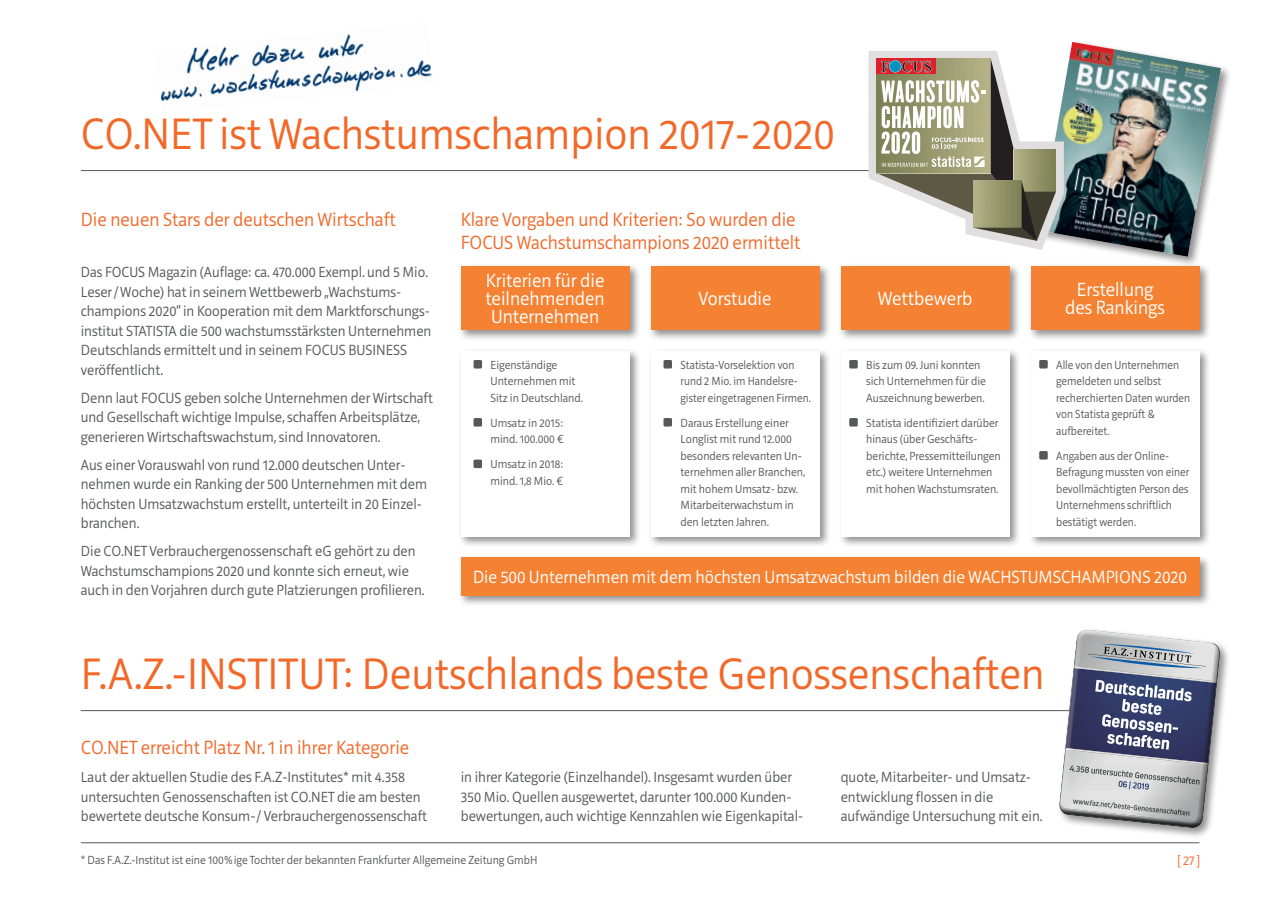
<style>
.page{position:relative;width:1276px;height:919px;background:#fff}
.page>*{position:absolute;margin:0;border:0;box-sizing:border-box;transform-origin:0 0}
.t1{font:300 45px "Riga";color:#f26828}
.t2{font:300 19.5px/22.5px "Riga";color:#f26828}
.t3{font:300 19.5px/18px "Riga";color:#fff;text-align:center}
.t4{font:300 18px "Riga";color:#fff}
.t5{font:300 15px/19.5px "Riga";color:#57585a}
.t6{font:300 13.5px "Riga";color:#f26828}
.t7{font:300 12px/16.5px "Riga";color:#57585a}
</style>
<div class="page">
<hr style="left:81px;top:842px;width:1118px;height:1px;background:#57585a">
<hr style="left:81px;top:170px;width:1118px;height:1px;background:#57585a">
<div style="left:1037px;top:40px;width:195px;height:228px;background:#231f20;opacity:.5"></div>
<hr style="left:81px;top:710px;width:1118px;height:1px;background:#57585a">
<div style="left:1057px;top:627px;width:174px;height:212px;background:#231f20;opacity:.5"></div>
<svg style="left:1058px;top:628px;width:163px;height:201px;background:#9c9fad"></svg>
<div style="left:458px;top:348px;width:183px;height:199px;background:#231f20;opacity:.5"></div>
<div style="left:461px;top:351px;width:168px;height:185px;background:#fff"></div>
<div style="left:473px;top:360px;width:9px;height:8px;background:#57585a;border-radius:2px"></div>
<div style="left:473px;top:418px;width:9px;height:8px;background:#57585a;border-radius:2px"></div>
<div style="left:473px;top:459px;width:9px;height:9px;background:#57585a;border-radius:2px"></div>
<div style="left:838px;top:348px;width:183px;height:199px;background:#231f20;opacity:.5"></div>
<div style="left:840px;top:351px;width:169px;height:185px;background:#fff"></div>
<div style="left:849px;top:360px;width:8px;height:8px;background:#57585a;border-radius:2px"></div>
<div style="left:849px;top:418px;width:8px;height:8px;background:#57585a;border-radius:2px"></div>
<div style="left:1028px;top:348px;width:183px;height:199px;background:#231f20;opacity:.5"></div>
<div style="left:1030px;top:351px;width:169px;height:185px;background:#fff"></div>
<div style="left:1039px;top:360px;width:8px;height:8px;background:#57585a;border-radius:2px"></div>
<div style="left:1039px;top:451px;width:8px;height:8px;background:#57585a;border-radius:2px"></div>
<div style="left:648px;top:348px;width:183px;height:199px;background:#231f20;opacity:.5"></div>
<div style="left:651px;top:351px;width:168px;height:185px;background:#fff"></div>
<div style="left:663px;top:360px;width:9px;height:8px;background:#57585a;border-radius:2px"></div>
<div style="left:663px;top:418px;width:9px;height:8px;background:#57585a;border-radius:2px"></div>
<div style="left:458px;top:555px;width:753px;height:52px;background:#231f20;opacity:.5"></div>
<div style="left:461px;top:557px;width:738px;height:38px;background:#f48232"></div>
<div style="left:648px;top:263px;width:183px;height:78px;background:#231f20;opacity:.5"></div>
<div style="left:651px;top:266px;width:168px;height:64px;background:#f48232"></div>
<div style="left:838px;top:263px;width:183px;height:78px;background:#231f20;opacity:.5"></div>
<div style="left:840px;top:266px;width:169px;height:64px;background:#f48232"></div>
<div style="left:1028px;top:263px;width:183px;height:78px;background:#231f20;opacity:.5"></div>
<div style="left:1030px;top:266px;width:169px;height:64px;background:#f48232"></div>
<img style="left:868px;top:42px;width:353px;height:215px">
<div style="left:458px;top:263px;width:183px;height:78px;background:#231f20;opacity:.5"></div>
<div style="left:461px;top:266px;width:168px;height:64px;background:#f48232"></div>
<img style="left:160px;top:34px;width:272px;height:67px">
<h1 class="t1" style="left:81px;top:110px;width:755px">CO.NET ist Wachstumschampion 2017-2020</h1>
<h2 class="t2" style="left:81px;top:209px;width:316px">Die neuen Stars der deutschen Wirtschaft</h2>
<p class="t5" style="left:81px;top:263px;width:352px">Das FOCUS Magazin (Auflage: ca. 470.000 Exempl. und 5 Mio.<br>Leser/ Woche) hat in seinem Wettbewerb „Wachstums&shy;champions 2020“ in Kooperation mit dem Marktforschungs&shy;institut STATISTA die 500 wachstumsstärksten Unternehmen Deutschlands ermittelt und in seinem FOCUS BUSINESS veröffentlicht.</p>
<p class="t5" style="left:81px;top:388px;width:353px">Denn laut FOCUS geben solche Unternehmen der Wirtschaft und Gesellschaft wichtige Impulse, schaffen Arbeitsplätze, generieren Wirtschaftswachstum, sind Innovatoren.</p>
<p class="t5" style="left:81px;top:455px;width:348px">Aus einer Vorauswahl von rund 12.000 deutschen Unter&shy;nehmen wurde ein Ranking der 500 Unternehmen mit dem höchsten Umsatzwachstum erstellt, unterteilt in 20 Einzel&shy;branchen.</p>
<p class="t5" style="left:81px;top:542px;width:345px">Die CO.NET Verbrauchergenossenschaft eG gehört zu den<br>Wachstumschampions 2020 und konnte sich erneut, wie auch in den Vorjahren durch gute Platzierungen profilieren.</p>
<h2 class="t2" style="left:461px;top:209px;width:341px">Klare Vorgaben und Kriterien: So wurden die<br>FOCUS Wachstumschampions 2020 ermittelt</h2>
<h2 class="t3" style="left:485px;top:272px;width:121px;text-align:justify">Kriterien für die teilnehmenden Unternehmen</h2>
<p class="t7" style="left:490px;top:356px;width:94px">Eigenständige<br>Unternehmen mit<br>Sitz in Deutschland.</p>
<p class="t7" style="left:490px;top:414px;width:75px">Umsatz in 2015: mind. 100.000 €</p>
<p class="t7" style="left:490px;top:456px;width:74px">Umsatz in 2018: mind. 1,8 Mio. €</p>
<h2 class="t3" style="left:698px;top:290px;width:74px">Vorstudie</h2>
<h2 class="t3" style="left:877px;top:290px;width:96px">Wettbewerb</h2>
<h2 class="t3" style="left:1065px;top:281px;width:101px">Erstellung des Rankings</h2>
<p class="t7" style="left:680px;top:356px;width:132px">Statista-Vorselektion von rund 2 Mio. im Handelsre&shy;gister eingetragenen Firmen.</p>
<p class="t7" style="left:680px;top:414px;width:126px">Daraus Erstellung einer<br>Longlist mit rund 12.000 besonders relevanten Un&shy;ternehmen aller Branchen, mit hohem Umsatz- bzw.<br>Mitarbeiterwachstum in den letzten Jahren.</p>
<p class="t7" style="left:866px;top:356px;width:121px">Bis zum 09. Juni konnten sich Unternehmen für die<br>Auszeichnung bewerben.</p>
<p class="t7" style="left:866px;top:414px;width:136px">Statista identifiziert darüber hinaus (über Geschäfts&shy;berichte, Pressemitteilungen etc.) weitere Unternehmen mit hohen Wachstumsraten.</p>
<p class="t7" style="left:1056px;top:356px;width:135px">Alle von den Unternehmen gemeldeten und selbst recherchierten Daten wurden von Statista geprüft &amp; aufbereitet.</p>
<p class="t7" style="left:1056px;top:447px;width:134px">Angaben aus der Online-<br>Befragung mussten von einer bevollmächtigten Person des<br>Unternehmens schriftlich bestätigt werden.</p>
<p class="t4" style="left:473px;top:567px;width:715px">Die 500 Unternehmen mit dem höchsten Umsatzwachstum bilden die WACHSTUMSCHAMPIONS 2020</p>
<h1 class="t1" style="left:81px;top:650px;width:965px">F.A.Z.-INSTITUT: Deutschlands beste Genossenschaften</h1>
<h2 class="t2" style="left:81px;top:736px;width:330px">CO.NET erreicht Platz Nr. 1 in ihrer Kategorie</h2>
<p class="t5" style="left:81px;top:767px;width:347px">Laut der aktuellen Studie des F.A.Z-Institutes* mit 4.358 untersuchten Genossenschaften ist CO.NET die am besten bewertete deutsche Konsum-/ Verbrauchergenossenschaft</p>
<p class="t5" style="left:461px;top:767px;width:344px">in ihrer Kategorie (Einzelhandel). Insgesamt wurden über<br>350 Mio. Quellen ausgewertet, darunter 100.000 Kunden&shy;bewertungen, auch wichtige Kennzahlen wie Eigenkapital-</p>
<p class="t5" style="left:840px;top:767px;width:203px">quote, Mitarbeiter- und Umsatz&shy;entwicklung flossen in die aufwändige Untersuchung mit ein.</p>
<p class="t7" style="left:81px;top:852px;width:458px">* Das F.A.Z.-Institut ist eine 100%ige Tochter der bekannten Frankfurter Allgemeine Zeitung GmbH</p>
<p class="t6" style="left:1177px;top:853px;width:25px">[ 27 ]</p>
</div>
